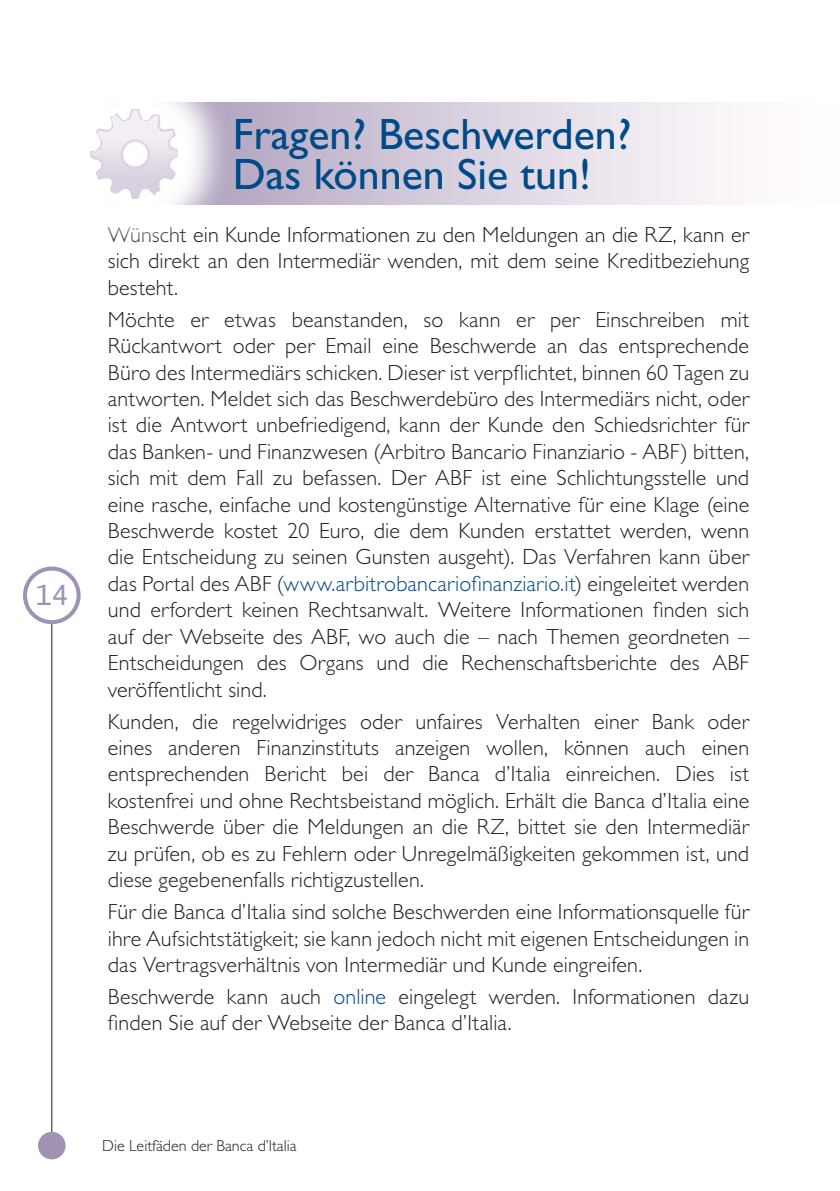
<style>
.page{position:relative;width:840px;height:1191px;background:#fff}
.page>*{position:absolute;margin:0;border:0;box-sizing:border-box;transform-origin:0 0}
.TITOLO_SEZIONE{font:44px/40px "Gill Sans Std";color:#004a87}
.t1{font:28px "Lucida Console";color:#a092b2}
.PARAGRAFO{font:300 22px/26.4px "Gill Sans Std";letter-spacing:.005em;color:#231f20;text-align:justify}
.t2{font:300 16px "Gill Sans Std";color:#231f20}
.s1{color:#004a87}
</style>
<div class="page">
<hr style="left:51px;top:622px;width:1px;height:510px;background:#231f20">
<div style="left:40px;top:1133px;width:24px;height:24px;background:#a092b2;border-radius:50%"></div>
<div style="left:38px;top:1131px;width:28px;height:28px;border:4px solid #a092b2;border-radius:50%"></div>
<div style="left:23px;top:566px;width:58px;height:58px;border:4px solid #a092b2;border-radius:50%"></div>
<svg style="left:234px;top:102px;width:489px;height:102px;background:#d9d1df"></svg>
<img style="left:90px;top:109px;width:90px;height:90px">
<p class="t1" style="left:35px;top:583px;width:35px">14</p>
<p class="TITOLO_SEZIONE" style="left:232px;top:115px;width:400px">Fragen? Beschwerden?<br>Das können Sie tun!</p>
<p class="PARAGRAFO" style="left:108px;top:221px;width:642px">Wünscht ein Kunde Informationen zu den Meldungen an die RZ, kann er sich direkt an den Intermediär wenden, mit dem seine Kreditbeziehung besteht.</p>
<p class="PARAGRAFO" style="left:108px;top:306px;width:642px">Möchte er etwas beanstanden, so kann er per Einschreiben mit Rückantwort oder per Email eine Beschwerde an das entsprechende Büro des Intermediärs schicken. Dieser ist verpflichtet, binnen 60 Tagen zu antworten. Meldet sich das Beschwerdebüro des Intermediärs nicht, oder ist die Antwort unbefriedigend, kann der Kunde den Schiedsrichter für das Banken- und Finanzwesen (Arbitro Bancario Finanziario - ABF) bitten, sich mit dem Fall zu befassen. Der ABF ist eine Schlichtungsstelle und eine rasche, einfache und kostengünstige Alternative für eine Klage (eine Beschwerde kostet 20 Euro, die dem Kunden erstattet werden, wenn die Entscheidung zu seinen Gunsten ausgeht). Das Verfahren kann über das Portal des ABF (<span class="s1">www.arbitrobancariofinanziario.it</span>) eingeleitet werden und erfordert keinen Rechtsanwalt. Weitere Informationen finden sich auf der Webseite des ABF, wo auch die – nach Themen geordneten – Entscheidungen des Organs und die Rechenschaftsberichte des ABF veröffentlicht sind.</p>
<p class="PARAGRAFO" style="left:108px;top:708px;width:642px">Kunden, die regelwidriges oder unfaires Verhalten einer Bank oder eines anderen Finanzinstituts anzeigen wollen, können auch einen entsprechenden Bericht bei der Banca d’Italia einreichen. Dies ist kostenfrei und ohne Rechtsbeistand möglich. Erhält die Banca d’Italia eine Beschwerde über die Meldungen an die RZ, bittet sie den Intermediär zu prüfen, ob es zu Fehlern oder Unregelmäßigkeiten gekommen ist, und diese gegebenenfalls richtigzustellen.</p>
<p class="PARAGRAFO" style="left:108px;top:898px;width:642px">Für die Banca d’Italia sind solche Beschwerden eine Informationsquelle für ihre Aufsichtstätigkeit; sie kann jedoch nicht mit eigenen Entscheidungen in das Vertragsverhältnis von Intermediär und Kunde eingreifen.</p>
<p class="PARAGRAFO" style="left:108px;top:983px;width:642px">Beschwerde kann auch <span class="s1">online</span> eingelegt werden. Informationen dazu finden Sie auf der Webseite der Banca d’Italia.</p>
<p class="t2" style="left:102px;top:1136px;width:196px">Die Leitfäden der Banca d’Italia</p>
</div>
